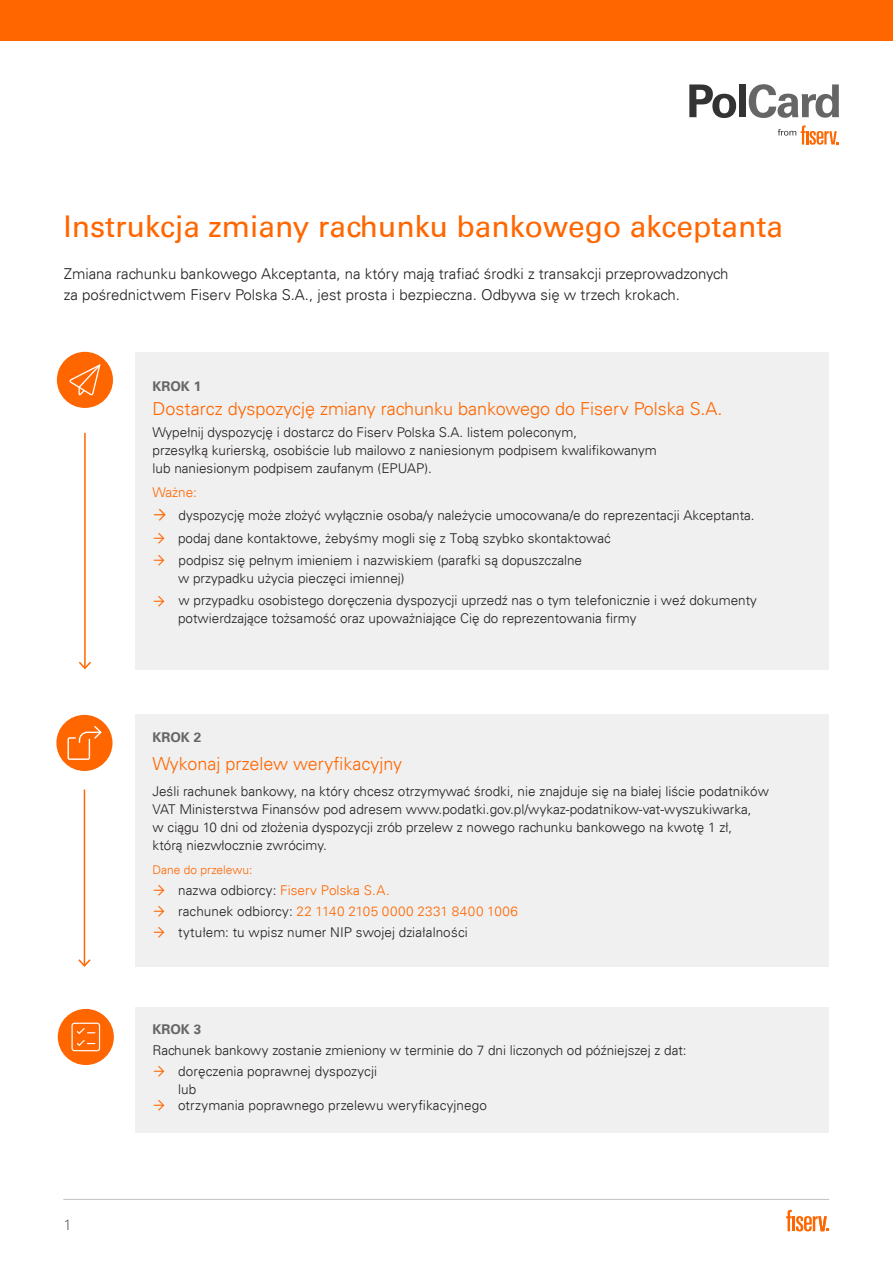
<style>
.page{position:relative;width:893px;height:1263px;background:#fff}
.page>*{position:absolute;margin:0;border:0;box-sizing:border-box;transform-origin:0 0}
.Body_Copy_-_8__no_Ke{font:30px "Univers For Fiserv 55";color:#f60}
.t1{font:300 18px "Univers For Fiserv 45";color:#f60}
.t2{font:300 15px/21px "Univers For Fiserv 45";color:#231f20}
.t3{font:300 15px "Univers For Fiserv 45";color:#666}
.t4{font:300 13.5px/18px "Univers For Fiserv 45";color:#231f20}
.t5{font:300 13.5px "Univers For Fiserv 45";letter-spacing:.005em;color:#f60}
.t6{font:700 13.5px "Univers For Fiserv 65";color:#666}
.t7{font:300 12px "Univers For Fiserv 45";color:#f60}
.s1{color:#231f20}
</style>
<div class="page">
<div style="left:136px;top:352px;width:693px;height:317px;background:#f0f0f0"></div>
<hr style="left:84px;top:433px;width:2px;height:235px;background:#f60">
<svg style="left:79px;top:660px;width:12px;height:10px"></svg>
<div style="left:57px;top:352px;width:56px;height:56px;background:#f60;border-radius:50%"></div>
<div style="left:0;top:0;width:893px;height:40px;background:#f60"></div>
<hr style="left:63px;top:1199px;width:766px;height:1px;background:#c2c2c2">
<div style="left:136px;top:715px;width:693px;height:252px;background:#f0f0f0"></div>
<hr style="left:84px;top:789px;width:1px;height:177px;background:#f60">
<svg style="left:78px;top:958px;width:13px;height:9px"></svg>
<div style="left:56px;top:715px;width:57px;height:56px;background:#f60;border-radius:50%"></div>
<div style="left:136px;top:1007px;width:693px;height:126px;background:#f0f0f0"></div>
<div style="left:58px;top:1009px;width:56px;height:56px;background:#f60;border-radius:50%"></div>
<svg style="left:778px;top:125px;width:61px;height:20px"></svg>
<svg style="left:689px;top:84px;width:47px;height:34px"></svg>
<div style="left:739px;top:84px;width:7px;height:33px;background:#333"></div>
<svg style="left:749px;top:84px;width:90px;height:34px"></svg>
<svg style="left:69px;top:364px;width:31px;height:31px"></svg>
<svg style="left:67px;top:726px;width:34px;height:34px"></svg>
<svg style="left:72px;top:1023px;width:28px;height:28px"></svg>
<svg style="left:786px;top:1210px;width:43px;height:21px"></svg>
<p class="Body_Copy_-_8__no_Ke" style="left:64px;top:209px;width:721px">Instrukcja zmiany rachunku bankowego akceptanta</p>
<p class="t2" style="left:64px;top:263px;width:666px">Zmiana rachunku bankowego Akceptanta, na który mają trafiać środki z transakcji przeprowadzonych za pośrednictwem Fiserv Polska S.A., jest prosta i bezpieczna. Odbywa się w trzech krokach.</p>
<p class="t6" style="left:153px;top:378px;width:50px">KROK 1</p>
<p class="t1" style="left:153px;top:398px;width:571px">Dostarcz dyspozycję zmiany rachunku bankowego do Fiserv Polska S.A.</p>
<p class="t4" style="left:153px;top:424px;width:426px">Wypełnij dyspozycję i dostarcz do Fiserv Polska S.A. listem poleconym,</p>
<p class="t4" style="left:153px;top:442px;width:506px">przesyłką kurierską, osobiście lub mailowo z naniesionym podpisem kwalifikowanym</p>
<p class="t4" style="left:153px;top:459px;width:281px">lub naniesionym podpisem zaufanym (EPUAP).</p>
<p class="t5" style="left:153px;top:484px;width:46px">Ważne:</p>
<p class="t4" style="left:178px;top:503px;width:578px;line-height:22.6px">dyspozycję może złożyć wyłącznie osoba/y należycie umocowana/e do reprezentacji Akceptanta. podaj dane kontaktowe, żebyśmy mogli się z Tobą szybko skontaktować<br>podpisz się pełnym imieniem i nazwiskiem (parafki są dopuszczalne</p>
<p class="t4" style="left:178px;top:567px;width:580px;line-height:22.2px">w przypadku użycia pieczęci imiennej)<br>w przypadku osobistego doręczenia dyspozycji uprzedź nas o tym telefonicznie i weź dokumenty</p>
<p class="t4" style="left:178px;top:609px;width:460px">potwierdzające tożsamość oraz upoważniające Cię do reprezentowania firmy</p>
<p class="t6" style="left:153px;top:729px;width:50px">KROK 2</p>
<p class="t1" style="left:153px;top:753px;width:251px">Wykonaj przelew weryfikacyjny</p>
<p class="t4" style="left:153px;top:783px;width:618px">Jeśli rachunek bankowy, na który chcesz otrzymywać środki, nie znajduje się na białej liście podatników VAT Ministerstwa Finansów pod adresem www.podatki.gov.pl/wykaz-podatnikow-vat-wyszukiwarka,<br>w ciągu 10 dni od złożenia dyspozycji zrób przelew z nowego rachunku bankowego na kwotę 1 zł,<br>którą niezwłocznie zwrócimy.</p>
<p class="t7" style="left:153px;top:863px;width:101px">Dane do przelewu:</p>
<p class="t5" style="left:178px;top:882px;width:213px"><span class="s1">nazwa odbiorcy:</span> Fiserv Polska S.A.</p>
<p class="t5" style="left:178px;top:903px;width:341px"><span class="s1">rachunek odbiorcy:</span> 22 1140 2105 0000 2331 8400 1006</p>
<p class="t4" style="left:178px;top:923px;width:291px">tytułem: tu wpisz numer NIP swojej działalności</p>
<p class="t3" style="left:63px;top:1216px;width:10px">1</p>
<p class="t6" style="left:153px;top:1021px;width:50px">KROK 3</p>
<p class="t4" style="left:153px;top:1041px;width:536px">Rachunek bankowy zostanie zmieniony w terminie do 7 dni liczonych od późniejszej z dat:</p>
<p class="t4" style="left:178px;top:1062px;width:200px">doręczenia poprawnej dyspozycji lub</p>
<p class="t4" style="left:178px;top:1096px;width:310px">otrzymania poprawnego przelewu weryfikacyjnego</p>
</div>
